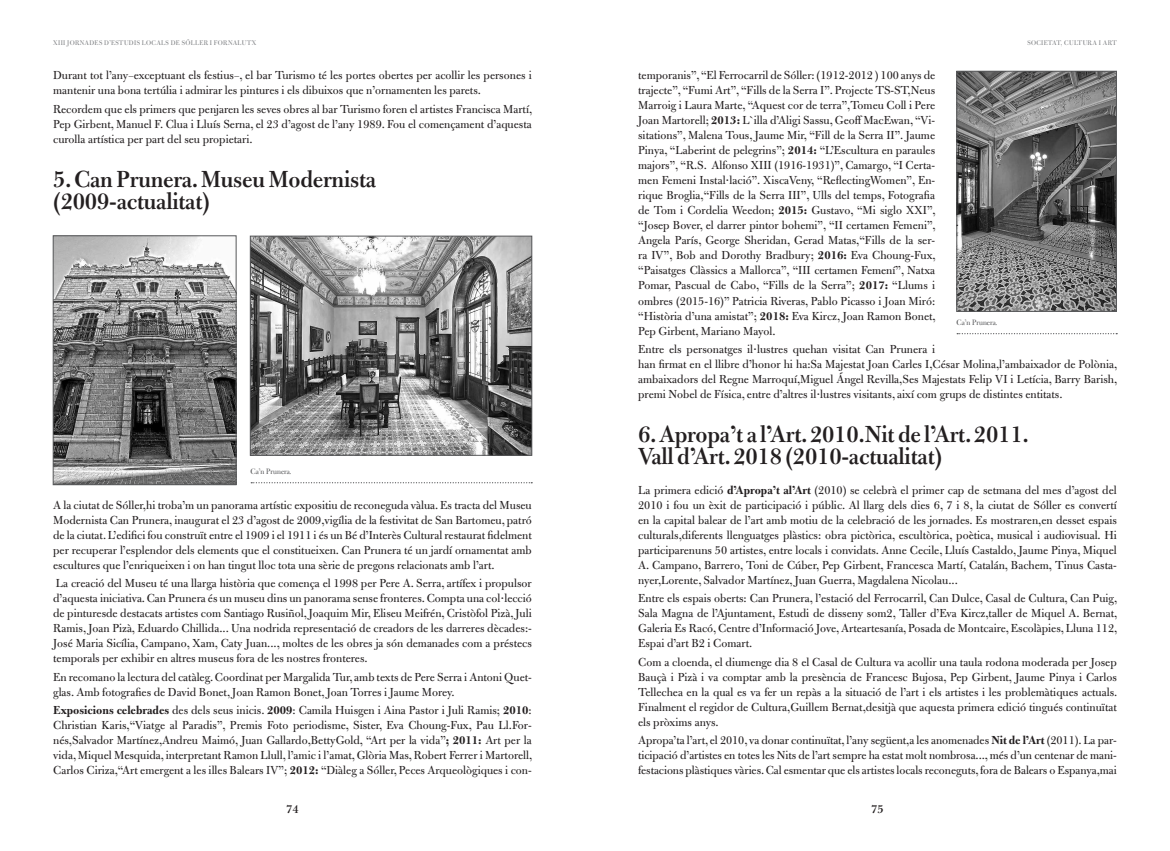
<style>
.page{position:relative;width:1170px;height:851px;background:#fff}
.page>*{position:absolute;margin:0;border:0;box-sizing:border-box;transform-origin:0 0}
.t1{font:600 25px/22.5px "Bulmer MT Std";letter-spacing:-.01em;color:#231f20}
.t2{font:12.5px/15px "Bulmer MT Std";color:#231f20;text-align:justify}
.t3{font:600 12.5px "Bulmer MT Std";color:#231f20}
.t4{font:8.75px "Bulmer MT Std Display";color:#57585a}
.t5{font:7.5px "Bulmer MT Std Display";letter-spacing:.05em;color:#808285}
.s1{font-weight:700}
</style>
<div class="page">
<svg style="left:251px;top:482px;width:281px;height:1px"></svg>
<svg style="left:957px;top:333px;width:160px;height:1px"></svg>
<img style="left:55px;top:237px;width:179px;height:246px">
<div style="left:53px;top:235px;width:183px;height:250px;border:1px solid #57585a"></div>
<img style="left:252px;top:238px;width:278px;height:215px">
<div style="left:250px;top:236px;width:282px;height:219px;border:1px solid #57585a"></div>
<img style="left:958px;top:73px;width:156px;height:236px">
<div style="left:956px;top:71px;width:160px;height:240px;border:1px solid #57585a"></div>
<p class="t5" style="left:53px;top:39px;width:205px">XIII JORNADES D’ESTUDIS LOCALS DE SÓLLER I FORNALUTX</p>
<p class="t5" style="left:1027px;top:39px;width:91px">SOCIETAT, CULTURA I ART</p>
<p class="t2" style="left:53px;top:68px;width:480px">Durant tot l’any–exceptuant els festius–, el bar Turismo té les portes obertes per acollir les persones i mantenir una bona tertúlia i admirar les pintures i els dibuixos que n’ornamenten les parets.</p>
<p class="t2" style="left:53px;top:102px;width:480px">Recordem que els primers que penjaren les seves obres al bar Turismo foren el artistes Francisca Martí, Pep Girbent, Manuel F. Clua i Lluís Serna, el 23 d’agost de l’any 1989. Fou el començament d’aquesta curolla artística per part del seu propietari.</p>
<h1 class="t1" style="left:53px;top:168px;width:324px">5. Can Prunera. Museu Modernista (2009-actualitat)</h1>
<p class="t2" style="left:638px;top:68px;width:299px">temporanis”, “El Ferrocarril de Sóller: (1912-2012 ) 100 anys de trajecte”, “Fumi Art”, “Fills de la Serra I”. Projecte TS-ST,Neus Marroig i Laura Marte, “Aquest cor de terra”,Tomeu Coll i Pere Joan Martorell; <span class="s1">2013:</span> L`illa d’Aligi Sassu, Geoff MacEwan, “Vi&shy;sitations”, Malena Tous, Jaume Mir, “Fill de la Serra II”. Jaume Pinya, “Laberint de pelegrins”; <span class="s1">2014:</span> “L’Escultura en paraules majors”, “R.S. Alfonso XIII (1916-1931)”, Camargo, “I Certa&shy;men Femeni Instal·lació”. XiscaVeny, “ReflectingWomen”, En&shy;rique Broglia,“Fills de la Serra III”, Ulls del temps, Fotografia de Tom i Cordelia Weedon; <span class="s1">2015:</span> Gustavo, “Mi siglo XXI”, “Josep Bover, el darrer pintor bohemi”, “II certamen Femeni”, Angela París, George Sheridan, Gerad Matas,“Fills de la ser&shy;ra IV”, Bob and Dorothy Bradbury; <span class="s1">2016:</span> Eva Choung-Fux, “Paisatges Clàssics a Mallorca”, “III certamen Femení”, Natxa Pomar, Pascual de Cabo, “Fills de la Serra”; <span class="s1">2017:</span> “Llums i ombres (2015-16)” Patricia Riveras, Pablo Picasso i Joan Miró: “Història d’una amistat”; <span class="s1">2018:</span> Eva Kircz, Joan Ramon Bonet, Pep Girbent, Mariano Mayol.</p>
<p class="t2" style="left:638px;top:342px;width:480px;text-align:left">Entre els personatges il·lustres quehan visitat Can Prunera i<br>han firmat en el llibre d’honor hi ha:Sa Majestat Joan Carles I,César Molina,l’ambaixador de Polònia, ambaixadors del Regne Marroquí,Miguel Ángel Revilla,Ses Majestats Felip VI i Letícia, Barry Barish, premi Nobel de Física, entre d’altres il·lustres visitants, així com grups de distintes entitats.</p>
<h1 class="t1" style="left:638px;top:423px;width:392px">6. Apropa’t a l’Art. 2010.Nit de l’Art. 2011.<br>Vall d’Art. 2018 (2010-actualitat)</h1>
<p class="t2" style="left:638px;top:482px;width:480px">La primera edició <span class="s1">d’Apropa’t al’Art</span> (2010) se celebrà el primer cap de setmana del mes d’agost del 2010 i fou un èxit de participació i públic. Al llarg dels dies 6, 7 i 8, la ciutat de Sóller es convertí en la capital balear de l’art amb motiu de la celebració de les jornades. Es mostraren,en desset espais culturals,diferents llenguatges plàstics: obra pictòrica, escultòrica, poètica, musical i audiovisual. Hi participarenuns 50 artistes, entre locals i convidats. Anne Cecile, Lluís Castaldo, Jaume Pinya, Miquel A. Campano, Barrero, Toni de Cúber, Pep Girbent, Francesca Martí, Catalán, Bachem, Tinus Casta&shy;nyer,Lorente, Salvador Martínez, Juan Guerra, Magdalena Nicolau...</p>
<p class="t2" style="left:638px;top:591px;width:480px">Entre els espais oberts: Can Prunera, l’estació del Ferrocarril, Can Dulce, Casal de Cultura, Can Puig, Sala Magna de l’Ajuntament, Estudi de disseny som2, Taller d’Eva Kircz,taller de Miquel A. Bernat, Galeria Es Racó, Centre d’Informació Jove, Arteartesanía, Posada de Montcaire, Escolàpies, Lluna 112, Espai d’art B2 i Comart.</p>
<p class="t2" style="left:638px;top:654px;width:480px;text-align:left">Com a cloenda, el diumenge dia 8 el Casal de Cultura va acollir una taula rodona moderada per Josep Bauçà i Pizà i va comptar amb la presència de Francesc Bujosa, Pep Girbent, Jaume Pinya i Carlos Tellechea en la qual es va fer un repàs a la situació de l’art i els artistes i les problemàtiques actuals.<br>Finalment el regidor de Cultura,Guillem Bernat,desitjà que aquesta primera edició tingués continuïtat els pròxims anys.</p>
<p class="t2" style="left:638px;top:733px;width:480px">Apropa’ta l’art, el 2010, va donar continuïtat, l’any següent,a les anomenades <span class="s1">Nit de l’Art</span> (2011). La par&shy;ticipació d’artistes en totes les Nits de l’art sempre ha estat molt nombrosa..., més d’un centenar de mani&shy;festacions plàstiques vàries. Cal esmentar que els artistes locals reconeguts, fora de Balears o Espanya,mai</p>
<p class="t4" style="left:956px;top:317px;width:42px">Ca’n Prunera.</p>
<p class="t4" style="left:250px;top:466px;width:42px">Ca’n Prunera.</p>
<p class="t2" style="left:53px;top:497px;width:480px">A la ciutat de Sóller,hi troba’m un panorama artístic expositiu de reconeguda vàlua. Es tracta del Museu Modernista Can Prunera, inaugurat el 23 d’agost de 2009,vigília de la festivitat de San Bartomeu, patró de la ciutat. L’edifici fou construït entre el 1909 i el 1911 i és un Bé d’Interès Cultural restaurat fidelment per recuperar l’esplendor dels elements que el constitueixen. Can Prunera té un jardí ornamentat amb escultures que l’enriqueixen i on han tingut lloc tota una sèrie de pregons relacionats amb l’art.</p>
<p class="t2" style="left:53px;top:576px;width:480px">La creació del Museu té una llarga història que comença el 1998 per Pere A. Serra, artífex i propulsor d’aquesta iniciativa. Can Prunera és un museu dins un panorama sense fronteres. Compta una col·lecció de pinturesde destacats artistes com Santiago Rusiñol, Joaquim Mir, Eliseu Meifrén, Cristòfol Pizà, Juli Ramis, Joan Pizà, Eduardo Chillida... Una nodrida representació de creadors de les darreres dècades:- José Maria Sicília, Campano, Xam, Caty Juan..., moltes de les obres ja són demanades com a préstecs temporals per exhibir en altres museus fora de les nostres fronteres.</p>
<p class="t2" style="left:53px;top:669px;width:480px">En recomano la lectura del catàleg. Coordinat per Margalida Tur, amb texts de Pere Serra i Antoni Quet&shy;glas. Amb fotografies de David Bonet, Joan Ramon Bonet, Joan Torres i Jaume Morey.</p>
<p class="t2" style="left:53px;top:703px;width:480px"><span class="s1">Exposicions celebrades</span> des dels seus inicis. <span class="s1">2009</span>: Camila Huisgen i Aina Pastor i Juli Ramis; <span class="s1">2010</span>:<br>Christian Karis,“Viatge al Paradis”, Premis Foto periodisme, Sister, Eva Choung-Fux, Pau Ll.For&shy;nés,Salvador Martínez,Andreu Maimó, Juan Gallardo,BettyGold, “Art per la vida”<span class="s1">; 2011:</span> Art per la vida, Miquel Mesquida, interpretant Ramon Llull, l’amic i l’amat, Glòria Mas, Robert Ferrer i Martorell, Carlos Ciriza,“Art emergent a les illes Balears IV”; <span class="s1">2012:</span> “Diàleg a Sóller, Peces Arqueològiques i con-</p>
<p class="t3" style="left:286px;top:802px;width:14px">74</p>
<p class="t3" style="left:871px;top:802px;width:14px">75</p>
</div>
